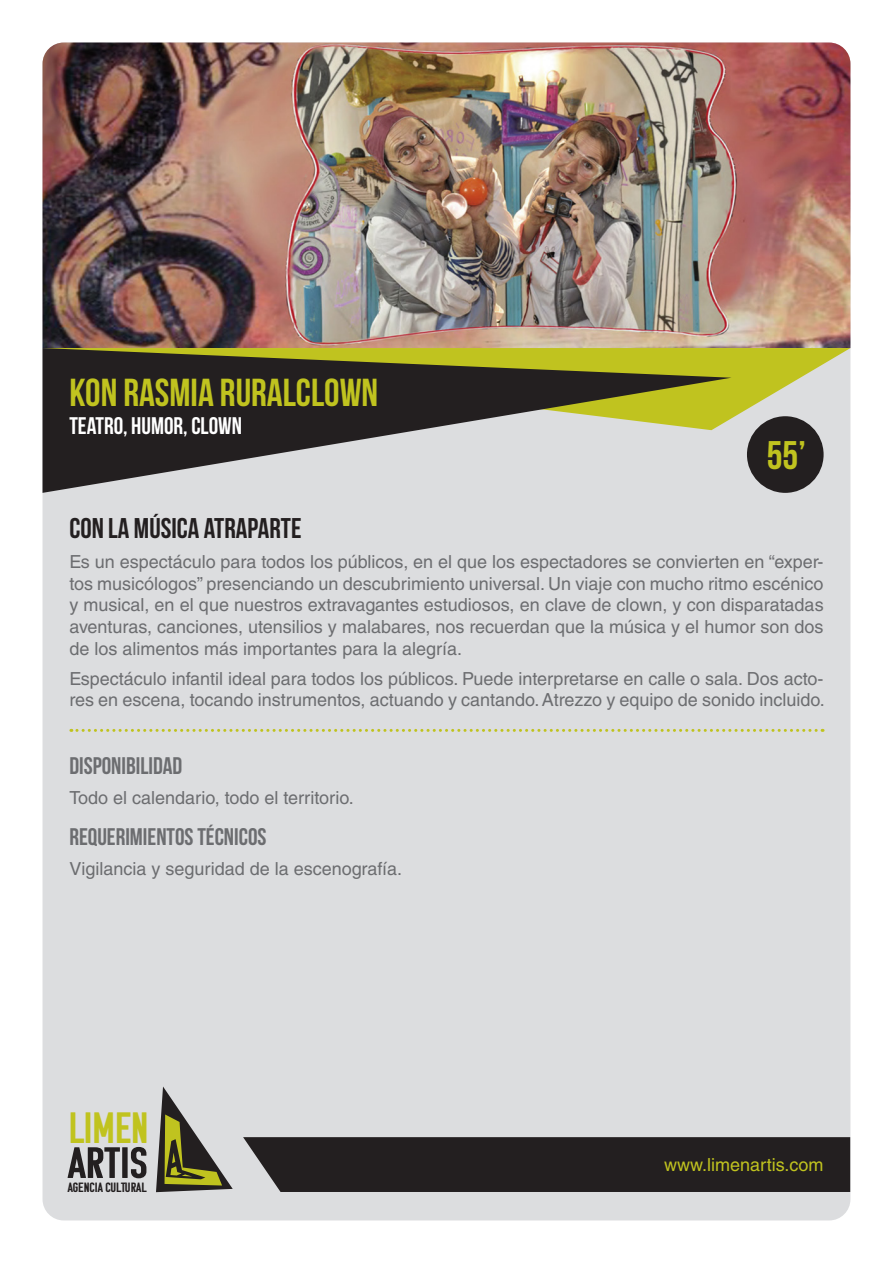
<style>
.page{position:relative;width:893px;height:1263px;background:#fff}
.page>*{position:absolute;margin:0;border:0;box-sizing:border-box;transform-origin:0 0}
.t1{font:43.8px "Komu B";color:#231f20;scale:1.16 1}
.t2{font:43.8px "Komu B";color:#c0c31f}
.t3{font:39.9px "Bebas Neue";color:#c0c31f}
.t4{font:39px "Bebas Neue";color:#c0c31f}
.t5{font:28.5px "Bebas Neue";color:#231f20}
.t6{font:24px "Bebas Neue";color:#6c6d70}
.t7{font:24px "Bebas Neue";color:#fff}
.t8{font:18px/21.6px "Helvetica LT Std";color:#6c6d70;text-align:justify}
.t9{font:18px "Helvetica LT Std";color:#c0c31f}
.t10{font:13.5px "Komu B";color:#231f20;scale:1.11 1}
</style>
<div class="page">
<div style="left:43px;top:43px;width:807px;height:1177px;background:#dcdddf;border-radius:21px"></div>
<img style="left:43px;top:43px;width:807px;height:305px">
<svg style="left:731px;top:348px;width:119px;height:76px"></svg>
<svg style="left:43px;top:348px;width:688px;height:145px"></svg>
<svg style="left:156px;top:1086px;width:77px;height:106px"></svg>
<div style="left:243px;top:1137px;width:607px;height:55px;background:#231f20"></div>
<svg style="left:71px;top:729px;width:752px;height:3px"></svg>
<div style="left:747px;top:416px;width:77px;height:77px;background:#231f20;border-radius:50%"></div>
<p class="t4" style="left:69px;top:371px;width:310px">KON RASMIA RURALCLOWN</p>
<p class="t7" style="left:69px;top:413px;width:174px">TEATRO, HUMOR, CLOWN</p>
<p class="t3" style="left:767px;top:433px;width:41px">55’</p>
<p class="t5" style="left:69px;top:513px;width:234px">CON LA MÚSICA ATRAPARTE</p>
<p class="t8" style="left:69px;top:551px;width:756px">Es un espectáculo para todos los públicos, en el que los espectadores se convierten en “exper&shy;tos musicólogos” presenciando un descubrimiento universal. Un viaje con mucho ritmo escénico y musical, en el que nuestros extravagantes estudiosos, en clave de clown, y con disparatadas aventuras, canciones, utensilios y malabares, nos recuerdan que la música y el humor son dos de los alimentos más importantes para la alegría.</p>
<p class="t8" style="left:69px;top:667px;width:757px">Espectáculo infantil ideal para todos los públicos. Puede interpretarse en calle o sala. Dos acto&shy;res en escena, tocando instrumentos, actuando y cantando. Atrezzo y equipo de sonido incluido.</p>
<p class="t6" style="left:69px;top:752px;width:115px">DISPONIBILIDAD</p>
<p class="t8" style="left:69px;top:787px;width:286px">Todo el calendario, todo el territorio.</p>
<p class="t6" style="left:69px;top:824px;width:199px">REQUERIMIENTOS TÉCNICOS</p>
<p class="t8" style="left:69px;top:858px;width:334px">Vigilancia y seguridad de la escenografía.</p>
<h1 class="t2" style="left:69px;top:1103px;width:81px">LIMEN</h1>
<h1 class="t1" style="left:68px;top:1139px;width:70px">ARTIS</h1>
<p class="t10" style="left:68px;top:1180px;width:72px">AGENCIA CULTURAL</p>
<p class="t9" style="left:664px;top:1154px;width:161px">www.limenartis.com</p>
</div>
